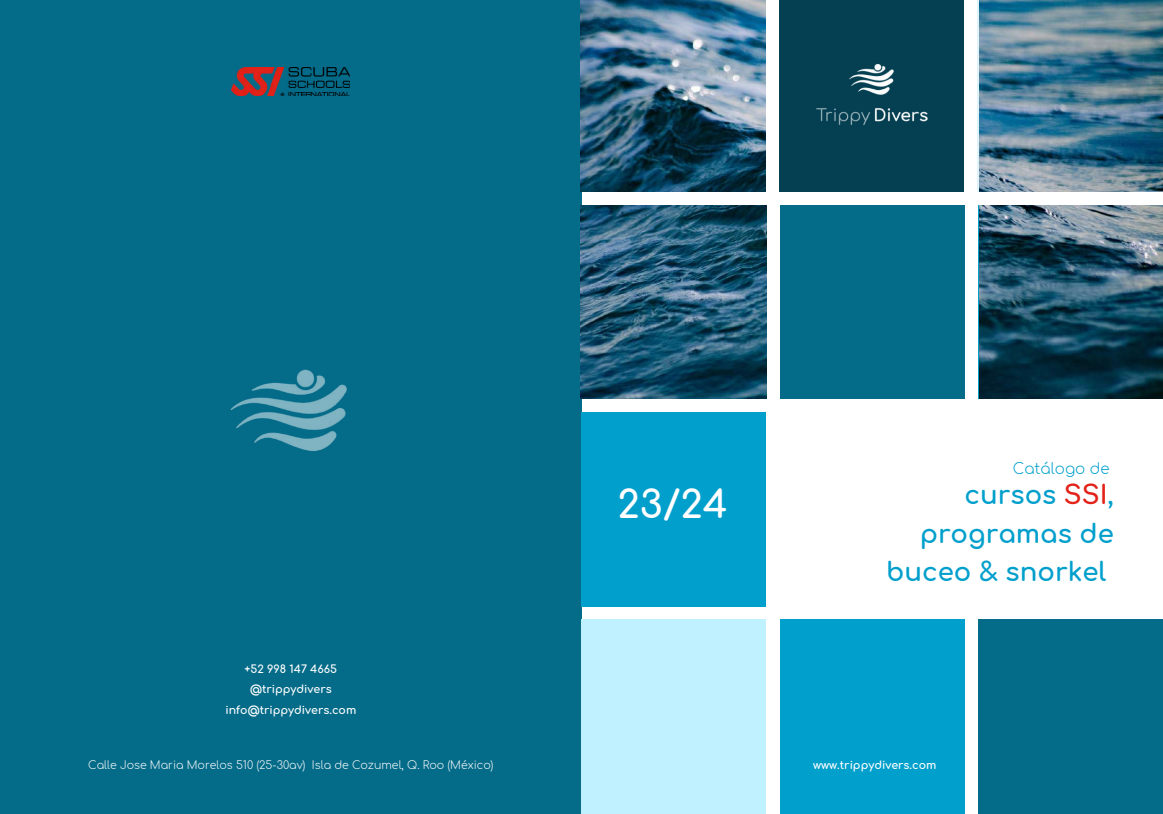
<style>
.page{position:relative;width:1163px;height:814px;background:#fff}
.page>*{position:absolute;margin:0;border:0;box-sizing:border-box;transform-origin:0 0}
.t1{font:700 38.1px "Comfortaa";color:#fff}
.t2{font:700 26px/38.2px "Comfortaa";color:#009fcc;text-align:right}
.t3{font:300 15px "Comfortaa";color:#009fcc}
.t4{font:700 11px/20.1px "Comfortaa";color:#fff;text-align:center}
.t5{font:300 11px "Comfortaa";color:#fff}
.s1{color:#e32118}
</style>
<div class="page">
<div style="left:0;top:0;width:582px;height:813px;background:#046b89"></div>
<div style="left:977px;top:619px;width:185px;height:194px;background:#046b89"></div>
<div style="left:977px;top:0;width:185px;height:192px;background:#dff4fa"></div>
<div style="left:779px;top:619px;width:185px;height:194px;background:#009fcc"></div>
<div style="left:779px;top:205px;width:185px;height:194px;background:#046b89"></div>
<div style="left:778px;top:0;width:185px;height:192px;background:#044052"></div>
<div style="left:581px;top:619px;width:185px;height:194px;background:#c0f1ff"></div>
<div style="left:581px;top:412px;width:185px;height:194px;background:#009fcc"></div>
<img style="left:232px;top:67px;width:117px;height:28px">
<img style="left:230px;top:369px;width:117px;height:83px">
<img style="left:580px;top:0;width:185px;height:191px">
<img style="left:979px;top:0;width:182px;height:191px">
<img style="left:580px;top:205px;width:186px;height:193px">
<img style="left:978px;top:205px;width:184px;height:193px">
<img style="left:816px;top:64px;width:112px;height:62px">
<p class="t4" style="left:244px;top:659px;width:94px">+52 998 147 4665 @trippydivers</p>
<p class="t4" style="left:225px;top:700px;width:132px">info@trippydivers.com</p>
<p class="t5" style="left:88px;top:759px;width:406px">Calle Jose Maria Morelos 510 (25-30av) Isla de Cozumel, Q. Roo (México)</p>
<h1 class="t1" style="left:617px;top:484px;width:112px">23/24</h1>
<h3 class="t3" style="left:1012px;top:460px;width:98px">Catálogo de</h3>
<h2 class="t2" style="left:885px;top:477px;width:229px">cursos <span class="s1">SSI</span>, programas de buceo &amp; snorkel</h2>
<p class="t4" style="left:813px;top:755px;width:125px">www.trippydivers.com</p>
</div>
